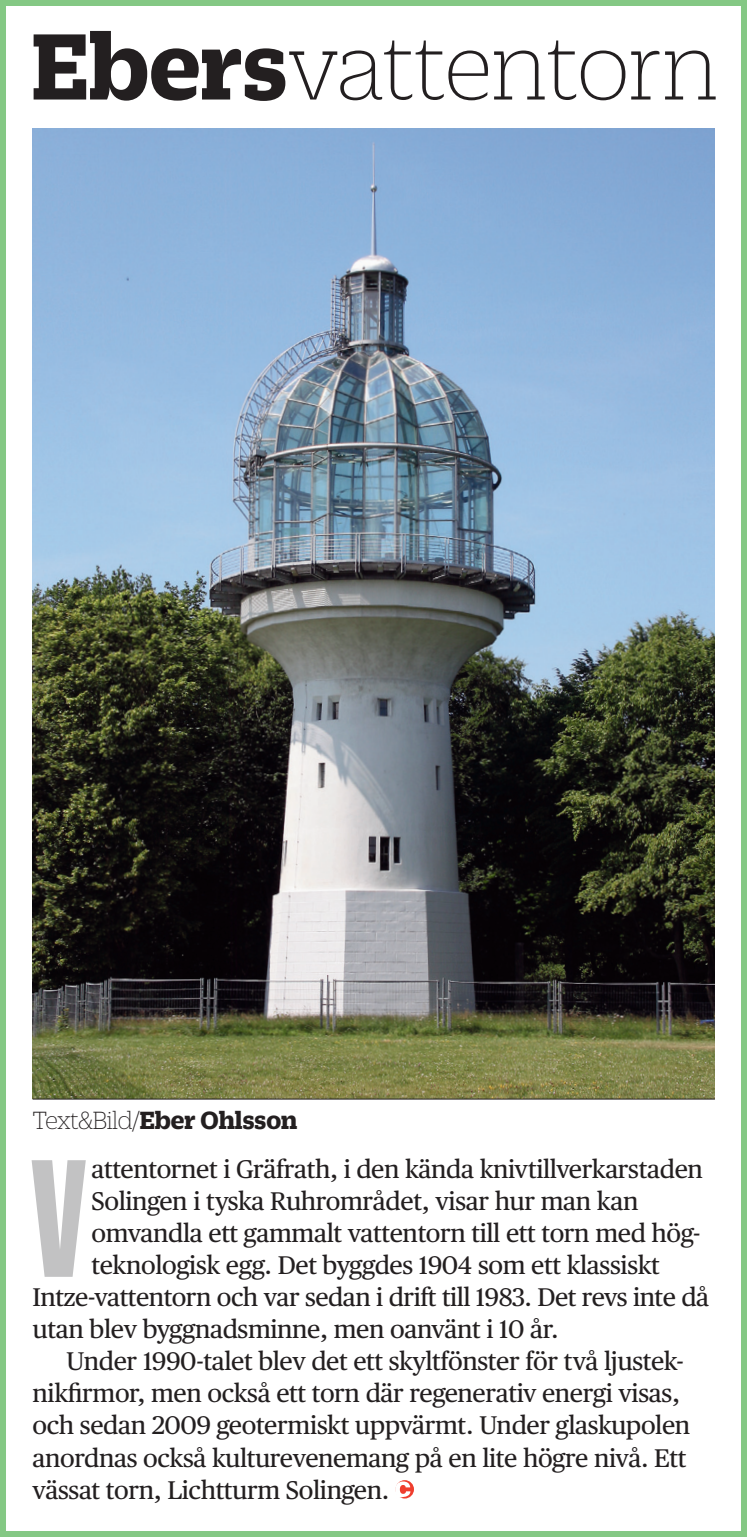
<style>
.page{position:relative;width:747px;height:1538px;background:#fff}
.page>*{position:absolute;margin:0;border:0;box-sizing:border-box;transform-origin:0 0}
.t1{font:700 162.9px "Graphik XX Cond";color:#c2c2c3}
.t2{font:100 101.7px "Duplicate Slab";letter-spacing:-.01em;color:#231f20}
.t3{font:700 27px "Duplicate Slab";color:#231f20}
.t4{font:25.5px "Publico Text";letter-spacing:-.015em;color:#231f20}
.s1{font-weight:700}
.s2{font-weight:100}
</style>
<div class="page">
<div style="left:0;top:0;width:746px;height:1536px;border:6px solid #84c884"></div>
<svg style="left:395px;top:1480px;width:19px;height:18px"></svg>
<svg style="left:395px;top:1481px;width:15px;height:16px"></svg>
<img style="left:33px;top:128px;width:681px;height:970px">
<hr style="left:33px;top:1098px;width:681px;height:1px;background:#231f20">
<h2 class="t2" style="left:32px;top:5px;width:687px"><span class="s1">Ebers</span>vattentorn</h2>
<p class="t3" style="left:33px;top:1102px;width:266px"><span class="s2">Text&amp;Bild/</span>Eber Ohlsson</p>
<h1 class="t1" style="left:30px;top:1122px;width:58px">V</h1>
<p class="t4" style="left:91px;top:1158px;width:612px">attentornet i Gräfrath, i den kända knivtillverkarstaden</p>
<p class="t4" style="left:91px;top:1190px;width:548px">Solingen i tyska Ruhrområdet, visar hur man kan</p>
<p class="t4" style="left:91px;top:1222px;width:610px">omvandla ett gammalt vattentorn till ett torn med hög-</p>
<p class="t4" style="left:91px;top:1254px;width:569px">teknologisk egg. Det byggdes 1904 som ett klassiskt</p>
<p class="t4" style="left:33px;top:1286px;width:677px">Intze-vattentorn och var sedan i drift till 1983. Det revs inte då</p>
<p class="t4" style="left:33px;top:1318px;width:527px">utan blev byggnadsminne, men oanvänt i 10 år.</p>
<p class="t4" style="left:67px;top:1350px;width:618px">Under 1990-talet blev det ett skyltfönster för två ljustek-</p>
<p class="t4" style="left:33px;top:1382px;width:648px">nikfirmor, men också ett torn där regenerativ energi visas,</p>
<p class="t4" style="left:33px;top:1414px;width:659px">och sedan 2009 geotermiskt uppvärmt. Under glaskupolen</p>
<p class="t4" style="left:33px;top:1447px;width:655px">anordnas också kulturevenemang på en lite högre nivå. Ett</p>
<p class="t4" style="left:33px;top:1479px;width:358px">vässat torn, Lichtturm Solingen.</p>
</div>
